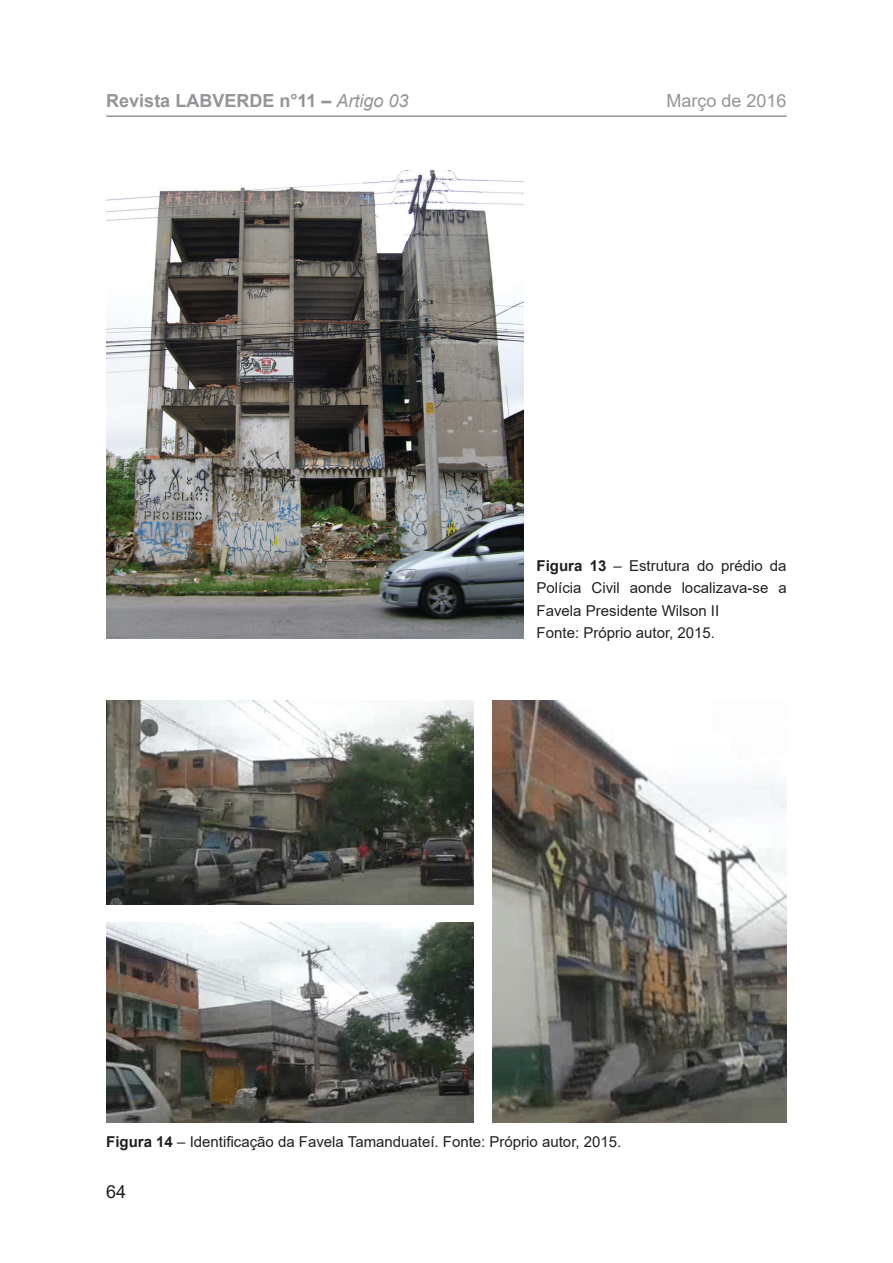
<style>
.page{position:relative;width:893px;height:1263px;background:#fff}
.page>*{position:absolute;margin:0;border:0;box-sizing:border-box;transform-origin:0 0}
.t1{font:700 18px "Arial";color:#939598}
.t2{font:18px "Arial";color:#939598}
.t3{font:18px "Arial";color:#231f20}
.t4{font:15px/22.5px "Arial";color:#231f20}
.s1{font-weight:400;font-style:italic}
.s2{font-weight:700}
</style>
<div class="page">
<hr style="left:106px;top:115px;width:681px;height:2px;background:#939598">
<img style="left:106px;top:170px;width:418px;height:468px">
<img style="left:492px;top:700px;width:295px;height:423px">
<img style="left:106px;top:700px;width:368px;height:204px">
<img style="left:106px;top:922px;width:368px;height:201px">
<p class="t1" style="left:106px;top:88px;width:304px">Revista LABVERDE n°11 – <span class="s1">Artigo 03</span></p>
<p class="t2" style="left:667px;top:89px;width:122px">Março de 2016</p>
<p class="t4" style="left:537px;top:554px;width:252px"><span class="s2">Figura 13</span> – Estrutura do prédio da<br>Polícia Civil aonde localizava-se a<br>Favela Presidente Wilson II<br>Fonte: Próprio autor, 2015.</p>
<p class="t4" style="left:106px;top:1130px;width:517px"><span class="s2">Figura 14</span> – Identificação da Favela Tamanduateí. Fonte: Próprio autor, 2015.</p>
<p class="t3" style="left:106px;top:1179px;width:22px">64</p>
</div>
